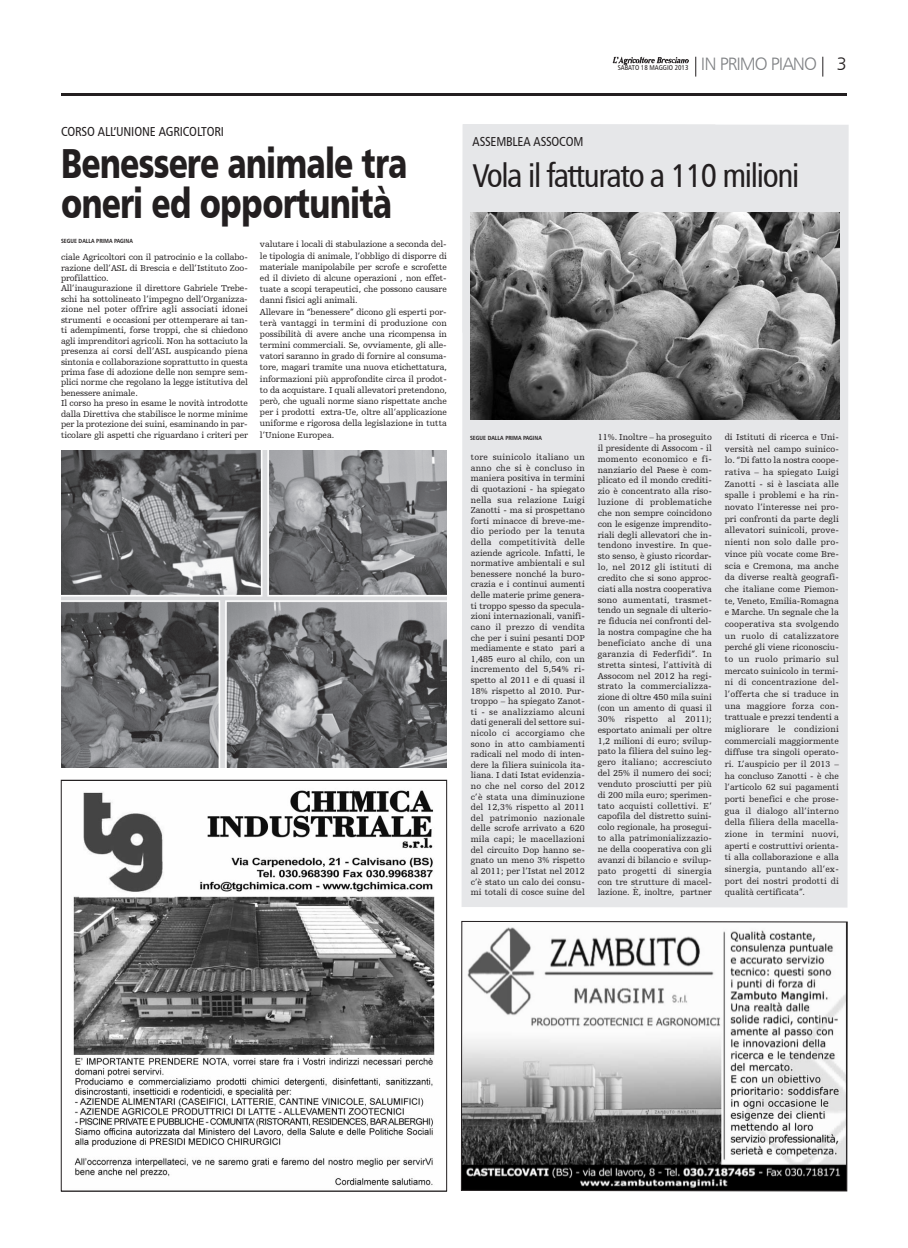
<style>
.page{position:relative;width:908px;height:1248px;background:#fff}
.page>*{position:absolute;margin:0;border:0;box-sizing:border-box;transform-origin:0 0}
.t1{font:42px/40px "Humanist 777 BT Black B";letter-spacing:-.025em;color:#231f20;scale:.76 1}
.t2{font:33px "Humanist 777 BT Roman Condensed B";letter-spacing:-.04em;color:#231f20}
.t3{font:18px "Humanist 777 BT Light B";letter-spacing:-.055em;color:#808285}
.t4{font:13px "Humanist 777 BT Roman Condensed B";letter-spacing:-.01em;color:#231f20}
.t5{font:9px/10.8px "Humanist Slabserif 712 BT";letter-spacing:-.01em;color:#231f20;text-align:justify}
.t6{font:7px "Humanist 777 BT Roman Condensed B";color:#231f20}
.t7{font:6px "Humanist 777 BT Bold Condensed B";color:#231f20}
.s1{color:#231f20}
</style>
<div class="page">
<hr style="left:61px;top:93px;width:785px;height:3px;background:#231f20">
<img style="left:612px;top:57px;width:76px;height:8px">
<svg style="left:695px;top:57px;width:1px;height:20px"></svg>
<svg style="left:822px;top:57px;width:1px;height:20px"></svg>
<svg style="left:460px;top:920px;width:387px;height:271px"></svg>
<div style="left:461px;top:124px;width:387px;height:783px;background:#e6e7e9"></div>
<img style="left:470px;top:213px;width:369px;height:206px">
<img style="left:61px;top:451px;width:385px;height:316px">
<img style="left:73px;top:790px;width:362px;height:396px">
<div style="left:61px;top:780px;width:385px;height:411px;border:1px solid #231f20"></div>
<h3 class="t4" style="left:61px;top:123px;width:164px">CORSO ALL’UNIONE AGRICOLTORI</h3>
<h1 class="t1" style="left:61px;top:142px;width:457px">Benessere animale tra oneri ed opportunità</h1>
<p class="t7" style="left:61px;top:237px;width:73px">SEGUE DALLA PRIMA PAGINA</p>
<p class="t5" style="left:61px;top:252px;width:188px;line-height:10.4px;text-align:left">ciale Agricoltori con il patrocinio e la collabo&shy;razione dell’ASL di Brescia e dell’Istituto Zoo&shy;profilattico.<br>All’inaugurazione il direttore Gabriele Trebe&shy;schi ha sottolineato l’impegno dell’Organizza&shy;zione nel poter offrire agli associati idonei strumenti e occasioni per ottemperare ai tan&shy;ti adempimenti, forse troppi, che si chiedono agli imprenditori agricoli. Non ha sottaciuto la presenza ai corsi dell’ASL auspicando piena sintonia e collaborazione soprattutto in questa prima fase di adozione delle non sempre sem&shy;plici norme che regolano la legge istitutiva del benessere animale.<br>Il corso ha preso in esame le novità introdotte dalla Direttiva che stabilisce le norme minime per la protezione dei suini, esaminando in par&shy;ticolare gli aspetti che riguardano i criteri per</p>
<p class="t5" style="left:260px;top:239px;width:188px;line-height:11.2px;text-align:left">valutare i locali di stabulazione a seconda del&shy;le tipologia di animale, l’obbligo di disporre di materiale manipolabile per scrofe e scrofette ed il divieto di alcune operazioni , non effet&shy;tuate a scopi terapeutici, che possono causare danni fisici agli animali.<br>Allevare in “benessere” dicono gli esperti por&shy;terà vantaggi in termini di produzione con possibilità di avere anche una ricompensa in termini commerciali. Se, ovviamente, gli alle&shy;vatori saranno in grado di fornire al consuma&shy;tore, magari tramite una nuova etichettatura, informazioni più approfondite circa il prodot&shy;to da acquistare. I quali allevatori pretendono, però, che uguali norme siano rispettate anche per i prodotti extra-Ue, oltre all’applicazione uniforme e rigorosa della legislazione in tutta l’Unione Europea.</p>
<h3 class="t4" style="left:472px;top:133px;width:112px">ASSEMBLEA ASSOCOM</h3>
<p class="t6" style="left:617px;top:64px;width:72px">SABATO 18 MAGGIO 2013</p>
<h3 class="t3" style="left:700px;top:53px;width:147px">IN PRIMO PIANO <span class="s1">3</span></h3>
<h2 class="t2" style="left:472px;top:155px;width:328px">VOLA IL FATTURATO A 110 MILIONI</h2>
<p class="t7" style="left:470px;top:434px;width:73px">SEGUE DALLA PRIMA PAGINA</p>
<p class="t5" style="left:470px;top:451px;width:116px">tore suinicolo italiano un anno che si è concluso in maniera positiva in termini di quotazioni - ha spiegato nella sua relazione Luigi Zanotti - ma si prospettano forti minacce di breve-me&shy;dio periodo per la tenuta della competitività delle aziende agricole. Infatti, le normative ambientali e sul benessere nonché la buro&shy;crazia e i continui aumenti delle materie prime genera&shy;ti troppo spesso da specula&shy;zioni internazionali, vanifi&shy;cano il prezzo di vendita che per i suini pesanti DOP mediamente e stato pari a 1,485 euro al chilo, con un incremento del 5,54% ri&shy;spetto al 2011 e di quasi il 18% rispetto al 2010. Pur&shy;troppo – ha spiegato Zanot&shy;ti - se analizziamo alcuni dati generali del settore sui&shy;nicolo ci accorgiamo che sono in atto cambiamenti radicali nel modo di inten&shy;dere la filiera suinicola ita&shy;liana. I dati Istat evidenzia&shy;no che nel corso del 2012 c’è stata una diminuzione del 12,3% rispetto al 2011 del patrimonio nazionale delle scrofe arrivato a 620 mila capi; le macellazioni del circuito Dop hanno se&shy;gnato un meno 3% rispetto al 2011; per l’Istat nel 2012 c’è stato un calo dei consu&shy;mi totali di cosce suine del</p>
<p class="t5" style="left:597px;top:431px;width:116px">11%. Inoltre – ha proseguito il presidente di Assocom - il momento economico e fi&shy;nanziario del Paese è com&shy;plicato ed il mondo crediti&shy;zio è concentrato alla riso&shy;luzione di problematiche che non sempre coincidono con le esigenze imprendito&shy;riali degli allevatori che in&shy;tendono investire. In que&shy;sto senso, è giusto ricordar&shy;lo, nel 2012 gli istituti di credito che si sono approc&shy;ciati alla nostra cooperativa sono aumentati, trasmet&shy;tendo un segnale di ulterio&shy;re fiducia nei confronti del&shy;la nostra compagine che ha beneficiato anche di una garanzia di Federfidi”. In stretta sintesi, l’attività di Assocom nel 2012 ha regi&shy;strato la commercializza&shy;zione di oltre 450 mila suini (con un amento di quasi il 30% rispetto al 2011); esportato animali per oltre 1,2 milioni di euro; svilup&shy;pato la filiera del suino leg&shy;gero italiano; accresciuto del 25% il numero dei soci; venduto prosciutti per più di 200 mila euro; sperimen&shy;tato acquisti collettivi. E’ capofila del distretto suini&shy;colo regionale, ha prosegui&shy;to alla patrimonializzazio&shy;ne della cooperativa con gli avanzi di bilancio e svilup&shy;pato progetti di sinergia con tre strutture di macel&shy;lazione. È, inoltre, partner</p>
<p class="t5" style="left:724px;top:431px;width:116px;line-height:11.7px">di Istituti di ricerca e Uni&shy;versità nel campo suinico&shy;lo. “Di fatto la nostra coope&shy;rativa – ha spiegato Luigi Zanotti - si è lasciata alle spalle i problemi e ha rin&shy;novato l’interesse nei pro&shy;pri confronti da parte degli allevatori suinicoli, prove&shy;nienti non solo dalle pro&shy;vince più vocate come Bre&shy;scia e Cremona, ma anche da diverse realtà geografi&shy;che italiane come Piemon&shy;te, Veneto, Emilia-Romagna e Marche. Un segnale che la cooperativa sta svolgendo un ruolo di catalizzatore perché gli viene riconosciu&shy;to un ruolo primario sul mercato suinicolo in termi&shy;ni di concentrazione del&shy;l’offerta che si traduce in una maggiore forza con&shy;trattuale e prezzi tendenti a migliorare le condizioni commerciali maggiormente diffuse tra singoli operato&shy;ri. L’auspicio per il 2013 – ha concluso Zanotti - è che l’articolo 62 sui pagamenti porti benefici e che prose&shy;gua il dialogo all’interno della filiera della macella&shy;zione in termini nuovi, aperti e costruttivi orienta&shy;ti alla collaborazione e alla sinergia, puntando all’ex&shy;port dei nostri prodotti di qualità certificata”.</p>
</div>
